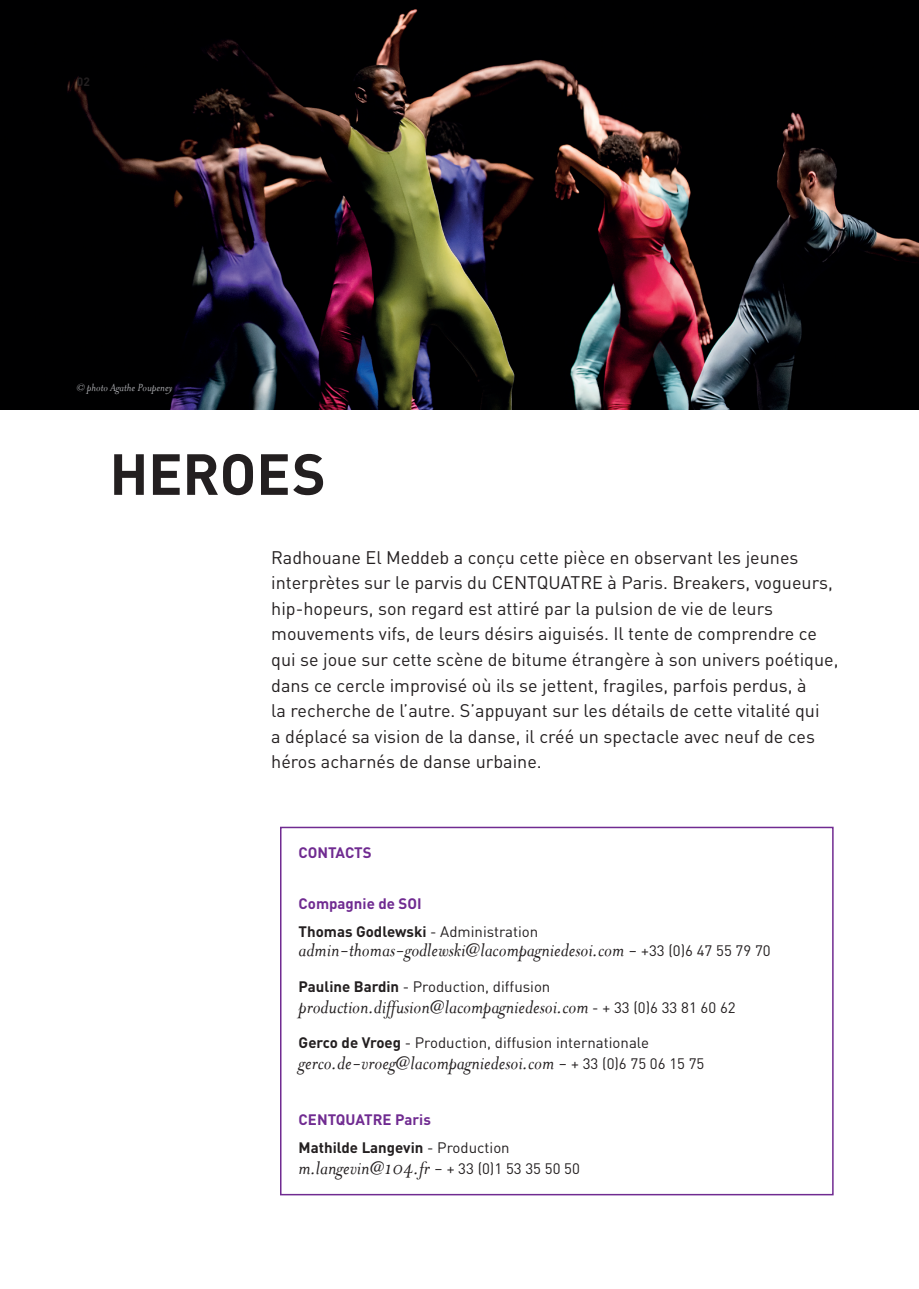
<style>
.page{position:relative;width:919px;height:1289px;background:#fff}
.page>*{position:absolute;margin:0;border:0;box-sizing:border-box;transform-origin:0 0}
.t1{font:700 57px "DIN Pro";color:#231f20}
.t2{font:italic 21px "Mrs Eaves";color:#231f20}
.t3{font:18px/25.5px "DIN Pro";color:#231f20}
.t4{font:700 15px/28px "DIN Pro";color:#231f20}
.t5{font:15px "DIN Pro";color:#231f20}
.t6{font:700 15px "DIN Pro";letter-spacing:-.01em;color:#702b91}
.t7{font:italic 12px "Mrs Eaves";color:#a8a9ad}
.t8{font:700 12px "DIN Pro";color:#231f20}
.s1{color:#702b91}
.s2{font-weight:400}
.s3{font-family:"DIN Pro";font-style:normal;font-size:15px}
.s4{font-weight:700}
</style>
<div class="page">
<img style="left:0;top:0;width:918px;height:409px">
<div style="left:280px;top:826px;width:553px;height:369px;border:2px solid #702b91"></div>
<p class="t8" style="left:77px;top:71px;width:15px">02</p>
<p class="t7" style="left:77px;top:381px;width:97px">© photo Agathe Poupeney</p>
<h1 class="t1" style="left:109px;top:426px;width:218px">HEROES</h1>
<p class="t3" style="left:271px;top:543px;width:568px">Radhouane El Meddeb a conçu cette pièce en observant les jeunes interprètes sur le parvis du CENTQUATRE à Paris. Breakers, vogueurs, hip-hopeurs, son regard est attiré par la pulsion de vie de leurs mouvements vifs, de leurs désirs aiguisés. Il tente de comprendre ce qui se joue sur cette scène de bitume étrangère à son univers poétique, dans ce cercle improvisé où ils se jettent, fragiles, parfois perdus, à<br>la recherche de l’autre. S’appuyant sur les détails de cette vitalité qui<br>a déplacé sa vision de la danse, il créé un spectacle avec neuf de ces héros acharnés de danse urbaine.</p>
<p class="t6" style="left:298px;top:839px;width:74px">CONTACTS</p>
<p class="t4" style="left:298px;top:887px;width:241px"><span class="s1">Compagnie de SOI<br></span>Thomas Godlewski <span class="s2">- Administration</span></p>
<p class="t2" style="left:298px;top:938px;width:473px">admin-thomas-godlewski@lacompagniedesoi.com - <span class="s3">+33 (0)6 47 55 79 70</span></p>
<p class="t5" style="left:298px;top:974px;width:253px"><span class="s4">Pauline Bardin</span> - Production, diffusion</p>
<p class="t2" style="left:298px;top:995px;width:438px">production.diffusion@lacompagniedesoi.com <span class="s3">- + 33 (0)6 33 81 60 62</span></p>
<p class="t5" style="left:298px;top:1031px;width:352px"><span class="s4">Gerco de Vroeg</span> - Production, diffusion internationale</p>
<p class="t2" style="left:298px;top:1051px;width:407px">gerco.de-vroeg@lacompagniedesoi.com - <span class="s3">+ 33 (0)6 75 06 15 75</span></p>
<p class="t4" style="left:298px;top:1104px;width:212px"><span class="s1">CENTQUATRE Paris<br></span>Mathilde Langevin <span class="s2">- Production</span></p>
<p class="t2" style="left:298px;top:1156px;width:283px">m.langevin@104.fr - <span class="s3">+ 33 (0)1 53 35 50 50</span></p>
</div>
